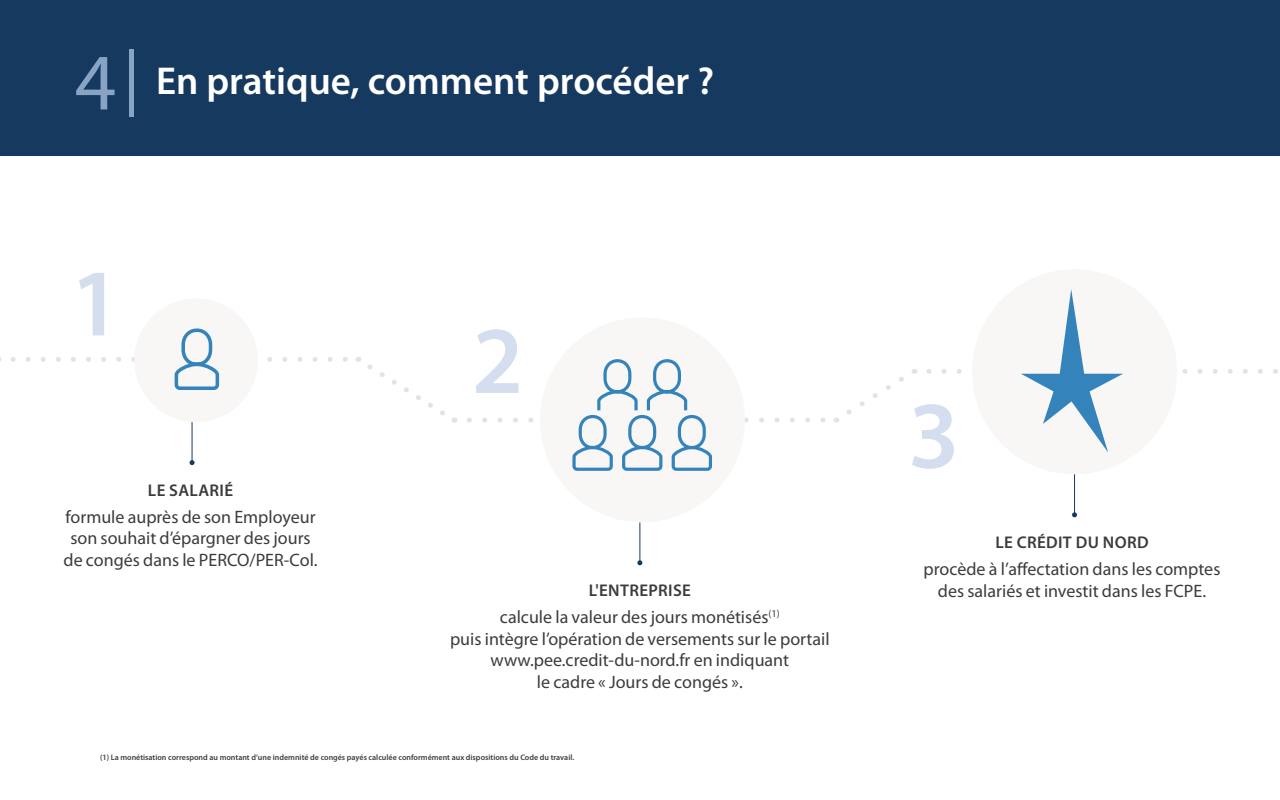
<style>
.page{position:relative;width:1280px;height:800px;background:#fff}
.page>*{position:absolute;margin:0;border:0;box-sizing:border-box;transform-origin:0 0}
.t1{font:600 96.2px "Myriad Pro";color:#d4deef}
.t2{font:600 39px "Myriad Pro";color:#fff}
.t3{font:18px/21.6px "Myriad Pro";color:#3c3c3b;text-align:center}
.t4{font:600 17px "Myriad Pro";letter-spacing:.02em;color:#3c3c3b}
.t5{font:600 8px "Myriad Pro";color:#3c3c3b}
.s1{font-weight:400;font-size:80.6px;color:#89a3c5}
</style>
<div class="page">
<div style="left:0;top:0;width:1280px;height:156px;background:#163960"></div>
<div style="left:129px;top:49px;width:5px;height:68px;background:#89a3c5"></div>
<svg style="left:358px;top:357px;width:97px;height:66px"></svg>
<svg style="left:836px;top:369px;width:79px;height:54px"></svg>
<svg style="left:190px;top:460px;width:5px;height:5px"></svg>
<hr style="left:192px;top:422px;width:1px;height:41px;background:#163960">
<svg style="left:637px;top:560px;width:5px;height:5px"></svg>
<hr style="left:640px;top:522px;width:1px;height:41px;background:#163960">
<svg style="left:1072px;top:512px;width:5px;height:5px"></svg>
<hr style="left:1074px;top:454px;width:1px;height:61px;background:#163960">
<div style="left:972px;top:269px;width:205px;height:205px;background:#f9f7f6;border-radius:50%"></div>
<div style="left:134px;top:298px;width:124px;height:124px;background:#f9f7f6;border-radius:50%"></div>
<div style="left:540px;top:317px;width:205px;height:205px;background:#f9f7f6;border-radius:50%"></div>
<svg style="left:469px;top:359px;width:357px;height:112px"></svg>
<svg style="left:13px;top:328px;width:335px;height:62px"></svg>
<svg style="left:929px;top:289px;width:349px;height:163px"></svg>
<h2 class="t2" style="left:75px;top:59px;width:641px"><span class="s1">4</span> En pratique, comment procéder ?</h2>
<h1 class="t1" style="left:70px;top:250px;width:53px">1</h1>
<p class="t4" style="left:148px;top:481px;width:87px">LE SALARIÉ</p>
<p class="t3" style="left:64px;top:506px;width:255px">formule auprès de son Employeur son souhait d’épargner des jours de congés dans le PERCO/PER-Col.</p>
<h1 class="t1" style="left:472px;top:307px;width:53px">2</h1>
<p class="t4" style="left:589px;top:581px;width:104px">L'ENTREPRISE</p>
<p class="t3" style="left:450px;top:606px;width:381px">calcule la valeur des jours monétisés<sup>(1)<br></sup>puis intègre l’opération de versements sur le portail www.pee.credit-du-nord.fr en indiquant<br>le cadre « Jours de congés ».</p>
<p class="t5" style="left:100px;top:753px;width:476px">(1) La monétisation correspond au montant d’une indemnité de congés payés calculée conformément aux dispositions du Code du travail.</p>
<h1 class="t1" style="left:908px;top:382px;width:53px">3</h1>
<p class="t4" style="left:995px;top:533px;width:155px">LE CRÉDIT DU NORD</p>
<p class="t3" style="left:924px;top:558px;width:298px">procède à l’affectation dans les comptes des salariés et investit dans les FCPE.</p>
</div>
